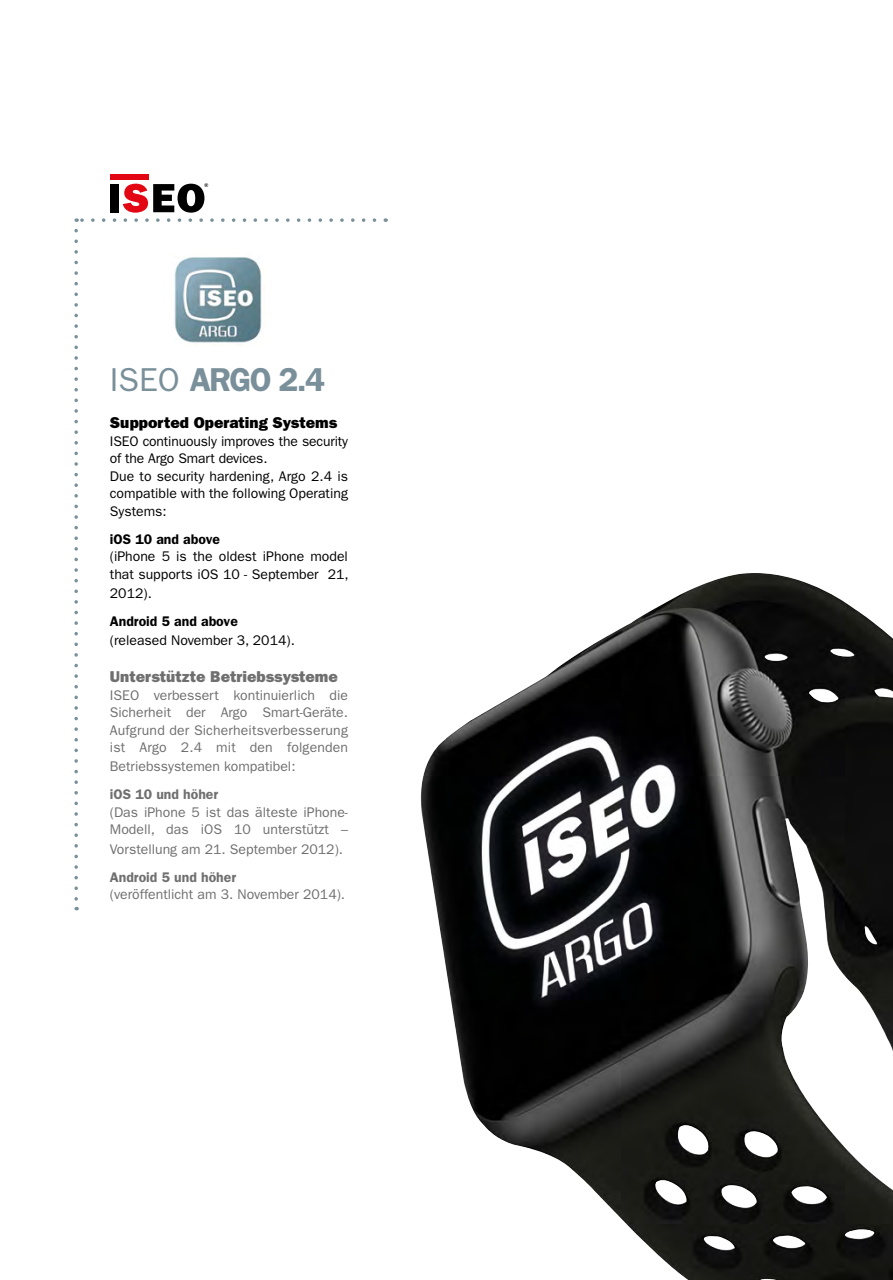
<style>
.page{position:relative;width:893px;height:1280px;background:#fff}
.page>*{position:absolute;margin:0;border:0;box-sizing:border-box;transform-origin:0 0}
.t1{font:600 33.25px "ITC Franklin Gothic Std";color:#798f99}
.t2{font:15.75px "ITC Franklin Gothic Std Hvy";color:#706f6f}
.t3{font:15.75px "ITC Franklin Gothic Std Hvy";color:#000}
.t4{font:14px/17.5px "ITC Franklin Gothic Std";color:#706f6f;text-align:justify}
.t5{font:14px/17.5px "ITC Franklin Gothic Std";color:#000}
.t6{font:600 14px "ITC Franklin Gothic Std";color:#000}
.t7{font:600 14px "ITC Franklin Gothic Std";color:#706f6f}
.s1{font-weight:400}
</style>
<div class="page">
<img style="left:174px;top:257px;width:88px;height:89px">
<img style="left:420px;top:573px;width:473px;height:707px">
<svg style="left:74px;top:231px;width:4px;height:679px"></svg>
<div style="left:110px;top:174px;width:39px;height:6px;background:#e30613"></div>
<svg style="left:76px;top:183px;width:299px;height:39px"></svg>
<h1 class="t1" style="left:110px;top:360px;width:217px"><span class="s1">ISEO</span> ARGO 2.4</h1>
<p class="t3" style="left:110px;top:414px;width:229px">Supported Operating Systems</p>
<p class="t5" style="left:110px;top:432px;width:240px">ISEO continuously improves the security of the Argo Smart devices.<br>Due to security hardening, Argo 2.4 is compatible with the following Operating<br>Systems:</p>
<p class="t6" style="left:110px;top:531px;width:112px">iOS 10 and above</p>
<p class="t5" style="left:110px;top:548px;width:240px">(iPhone 5 is the oldest iPhone model that supports iOS 10 - September 21,</p>
<p class="t5" style="left:110px;top:585px;width:43px">2012).</p>
<p class="t6" style="left:110px;top:613px;width:130px">Android 5 and above</p>
<p class="t5" style="left:110px;top:632px;width:187px">(released November 3, 2014).</p>
<p class="t2" style="left:110px;top:667px;width:230px">Unterstützte Betriebssysteme</p>
<p class="t4" style="left:110px;top:686px;width:240px">ISEO verbessert kontinuierlich die Sicherheit der Argo Smart-Geräte.<br>Aufgrund der Sicherheitsverbesserung ist Argo 2.4 mit den folgenden</p>
<p class="t4" style="left:110px;top:758px;width:187px">Betriebssystemen kompatibel:</p>
<p class="t7" style="left:110px;top:786px;width:110px">iOS 10 und höher</p>
<p class="t4" style="left:110px;top:803px;width:240px">(Das iPhone 5 ist das älteste iPhone-<br>Modell, das iOS 10 unterstützt –</p>
<p class="t4" style="left:110px;top:840px;width:235px">Vorstellung am 21. September 2012).</p>
<p class="t7" style="left:110px;top:868px;width:128px">Android 5 und höher</p>
<p class="t4" style="left:110px;top:886px;width:237px">(veröffentlicht am 3. November 2014).</p>
</div>
